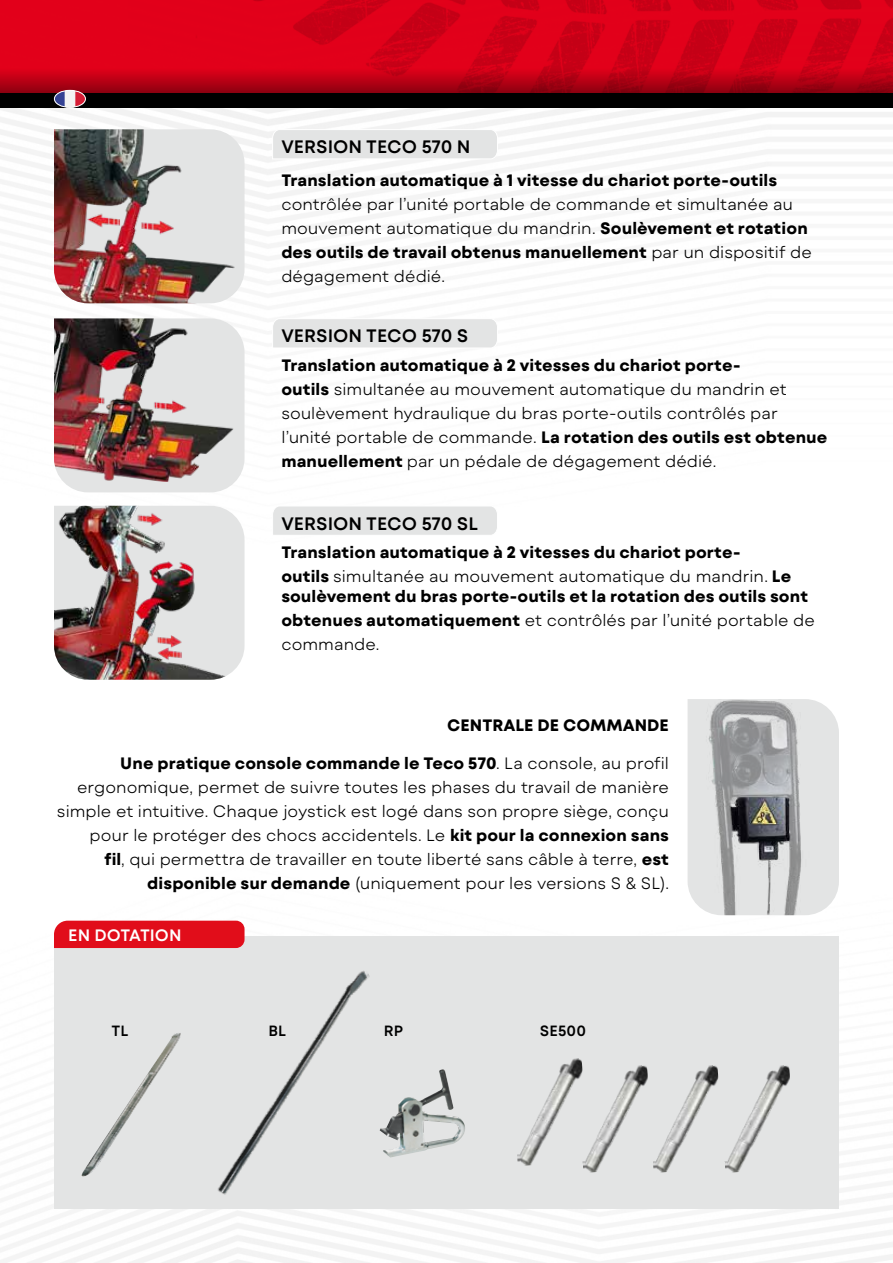
<style>
.page{position:relative;width:893px;height:1263px;background:#fff}
.page>*{position:absolute;margin:0;border:0;box-sizing:border-box;transform-origin:0 0}
.t1{font:600 18px "Mont Blanc";color:#000}
.t2{font:300 16.5px/24px "Mont Blanc";color:#000}
.t3{font:700 16.5px/24px "Mont Blanc";letter-spacing:.005em;color:#000}
.t4{font:600 16.5px "Mont Blanc";color:#fff}
.t5{font:600 14.85px "Mont Blanc";letter-spacing:.01em;color:#000}
.s1{font-weight:700}
.s2{font-weight:300}
</style>
<div class="page">
<div style="left:0;top:0;width:128px;height:68px;background:#e2001a"></div>
<img style="left:128px;top:0;width:765px;height:68px">
<svg style="left:0;top:68px;width:893px;height:25px"></svg>
<div style="left:0;top:93px;width:893px;height:15px;background:#000"></div>
<img style="left:54px;top:129px;width:191px;height:174px">
<svg style="left:64px;top:482px;width:180px;height:10px"></svg>
<img style="left:54px;top:318px;width:191px;height:164px">
<img style="left:54px;top:506px;width:191px;height:174px">
<img style="left:688px;top:699px;width:151px;height:216px">
<div style="left:54px;top:937px;width:785px;height:272px;background:#e3e4e4"></div>
<img style="left:81px;top:1075px;width:66px;height:102px">
<img style="left:430px;top:1069px;width:35px;height:80px">
<img style="left:147px;top:970px;width:283px;height:241px">
<img style="left:517px;top:1058px;width:65px;height:108px">
<img style="left:576px;top:1065px;width:70px;height:108px">
<img style="left:646px;top:1065px;width:72px;height:108px">
<img style="left:718px;top:1065px;width:72px;height:108px">
<div style="left:54px;top:921px;width:191px;height:27px;background:#e10d1a"></div>
<div style="left:272px;top:130px;width:226px;height:29px;background:#e3e4e4"></div>
<svg style="left:272px;top:318px;width:226px;height:30px"></svg>
<div style="left:273px;top:506px;width:224px;height:29px;background:#e3e4e4"></div>
<img style="left:54px;top:90px;width:31px;height:17px">
<div style="left:54px;top:90px;width:32px;height:18px;border:1px solid #fff;border-radius:50%"></div>
<p class="t1" style="left:281px;top:135px;width:191px">VERSION TECO 570 N</p>
<p class="t3" style="left:281px;top:168px;width:497px">Translation automatique à 1 vitesse du chariot porte-outils</p>
<p class="t2" style="left:281px;top:192px;width:532px">contrôlée par l’unité portable de commande et simultanée au mouvement automatique du mandrin. <span class="s1">Soulèvement et rotation des outils de travail obtenus manuellement</span> par un dispositif de dégagement dédié.</p>
<p class="t1" style="left:281px;top:325px;width:189px">VERSION TECO 570 S</p>
<p class="t2" style="left:281px;top:353px;width:547px"><span class="s1">Translation automatique à 2 vitesses du chariot porte-<br>outils</span> simultanée au mouvement automatique du mandrin et soulèvement hydraulique du bras porte-outils contrôlés par l’unité portable de commande. <span class="s1">La rotation des outils est obtenue manuellement</span> par un pédale de dégagement dédié.</p>
<p class="t1" style="left:281px;top:512px;width:198px">VERSION TECO 570 SL</p>
<p class="t3" style="left:281px;top:540px;width:511px">Translation automatique à 2 vitesses du chariot porte&shy;outils <span class="s2">simultanée au mouvement automatique du mandrin.</span> Le</p>
<p class="t3" style="left:281px;top:584px;width:535px">soulèvement du bras porte-outils et la rotation des outils sont obtenues automatiquement <span class="s2">et contrôlés par l’unité portable de commande.</span></p>
<p class="t3" style="left:447px;top:713px;width:223px">CENTRALE DE COMMANDE</p>
<p class="t2" style="left:57px;top:752px;width:614px;text-align:right"><span class="s1">Une pratique console commande le Teco 570</span>. La console, au profil ergonomique, permet de suivre toutes les phases du travail de manière simple et intuitive. Chaque joystick est logé dans son propre siège, conçu pour le protéger des chocs accidentels. Le <span class="s1">kit pour la connexion sans<br>fil</span>, qui permettra de travailler en toute liberté sans câble à terre, <span class="s1">est disponible sur demande</span> (uniquement pour les versions S &amp; SL).</p>
<p class="t4" style="left:68px;top:924px;width:115px">EN DOTATION</p>
<p class="t5" style="left:111px;top:1021px;width:19px">TL</p>
<p class="t5" style="left:268px;top:1021px;width:19px">BL</p>
<p class="t5" style="left:384px;top:1021px;width:21px">RP</p>
<p class="t5" style="left:540px;top:1021px;width:48px">SE500</p>
</div>
